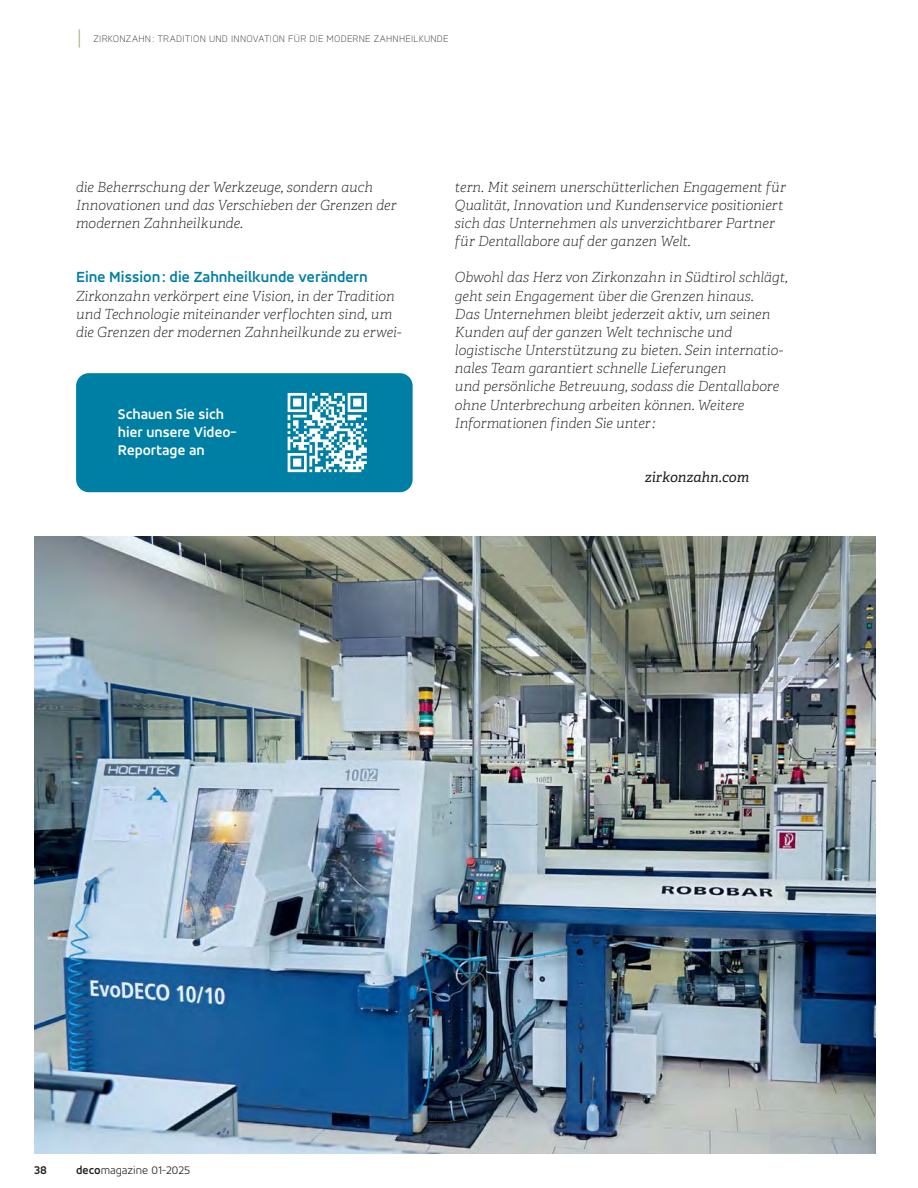
<style>
.page{position:relative;width:918px;height:1188px;background:#fff}
.page>*{position:absolute;margin:0;border:0;box-sizing:border-box;transform-origin:0 0}
.t1{font:300 21px "DIN Pro";color:#aaa869}
.t2{font:700 15.75px "Tornos Accord Alt";color:#007fa4}
.t3{font:700 15px/18px "Tornos Accord Alt";color:#fff}
.t4{font:italic 100 13.95px/18.1px "Adelle";color:#231f20}
.t5{font:italic 13.95px "Tornos Adelle";color:#231f20}
.t6{font:300 12px "Tornos Accord Alt";color:#231f20}
.t7{font:700 12px "Tornos Accord Alt";color:#231f20}
.t8{font:100 10.5px "Tornos Accord Alt";letter-spacing:.025em;color:#231f20}
.s1{font-weight:700}
</style>
<div class="page">
<div style="left:76px;top:373px;width:337px;height:119px;background:#007fa4;border-radius:13px"></div>
<svg style="left:288px;top:393px;width:79px;height:79px"></svg>
<img style="left:34px;top:537px;width:842px;height:617px">
<h1 class="t1" style="left:76px;top:27px;width:8px">|</h1>
<p class="t8" style="left:94px;top:35px;width:357px">ZIRKONZAHN : TRADITION UND INNOVATION FÜR DIE MODERNE ZAHNHEILKUNDE</p>
<p class="t4" style="left:76px;top:179px;width:322px">die Beherrschung der Werkzeuge, sondern auch<br>Innovationen und das Verschieben der Grenzen der modernen Zahnheilkunde.</p>
<p class="t2" style="left:76px;top:270px;width:293px">Eine Mission : die Zahnheilkunde verändern</p>
<p class="t4" style="left:76px;top:288px;width:327px">Zirkonzahn verkörpert eine Vision, in der Tradition und Technologie miteinander verflochten sind, um die Grenzen der modernen Zahnheilkunde zu erwei-</p>
<p class="t3" style="left:118px;top:406px;width:120px">Schauen Sie sich hier unsere Video-<br>Reportage an</p>
<p class="t4" style="left:455px;top:179px;width:332px">tern. Mit seinem unerschütterlichen Engagement für Qualität, Innovation und Kundenservice positioniert sich das Unternehmen als unverzichtbarer Partner für Dentallabore auf der ganzen Welt.</p>
<p class="t4" style="left:455px;top:270px;width:334px">Obwohl das Herz von Zirkonzahn in Südtirol schlägt, geht sein Engagement über die Grenzen hinaus.<br>Das Unternehmen bleibt jederzeit aktiv, um seinen Kunden auf der ganzen Welt technische und logistische Unterstützung zu bieten. Sein internatio&shy;nales Team garantiert schnelle Lieferungen<br>und persönliche Betreuung, sodass die Dentallabore ohne Unterbrechung arbeiten können. Weitere Informationen finden Sie unter :</p>
<p class="t5" style="left:645px;top:470px;width:106px">zirkonzahn.com</p>
<p class="t7" style="left:34px;top:1165px;width:14px">38</p>
<p class="t6" style="left:76px;top:1166px;width:115px"><span class="s1">deco</span>magazine 01-2025</p>
</div>
